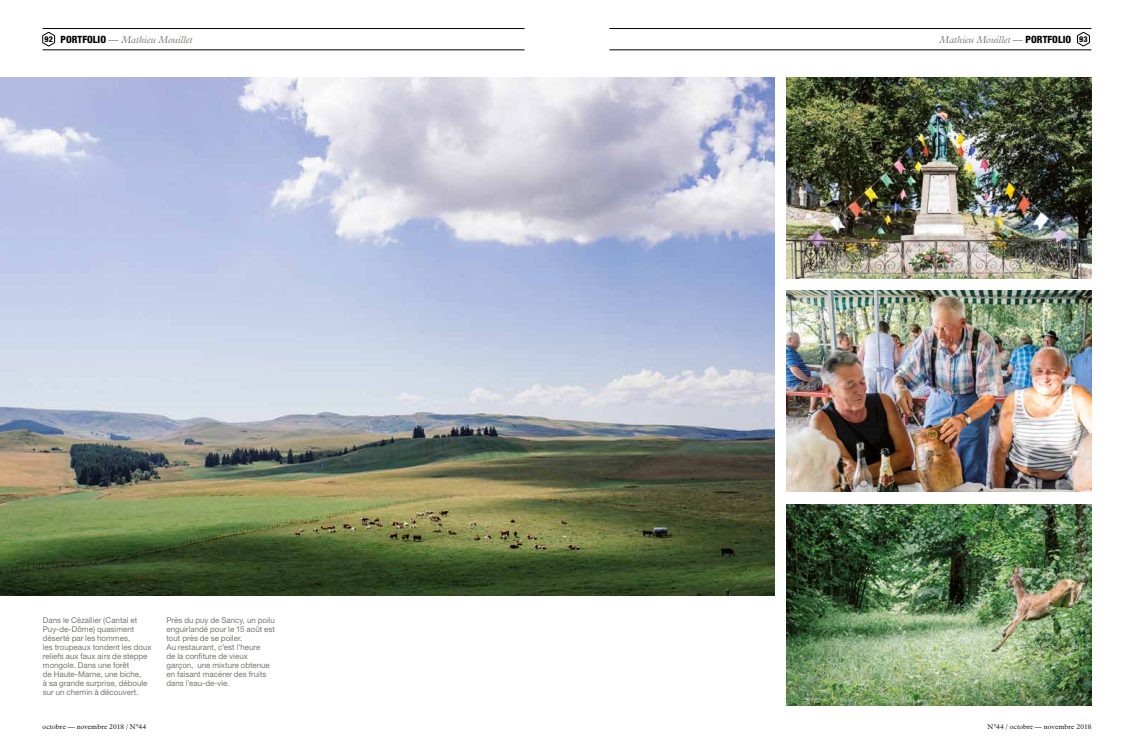
<style>
.page{position:relative;width:1134px;height:752px;background:#fff}
.page>*{position:absolute;margin:0;border:0;box-sizing:border-box;transform-origin:0 0}
.t1{font:italic 300 10px "Plantin";letter-spacing:-.01em;color:#767571}
.t2{font:8px/9px "Helvetica Neue";color:#767571}
.t3{font:800 condensed 8px "Helvetica Neue";color:#000}
.t4{font:300 7px "Plantin";letter-spacing:.015em;color:#000}
.s1{font-family:"Helvetica Neue";font-weight:800;font-style:normal;font-stretch:condensed;color:#000}
</style>
<div class="page">
<hr style="left:43px;top:50px;width:481px;height:1px;background:#000">
<hr style="left:43px;top:28px;width:481px;height:1px;background:#000">
<hr style="left:609px;top:50px;width:482px;height:1px;background:#000">
<hr style="left:609px;top:28px;width:482px;height:1px;background:#000">
<svg style="left:42px;top:32px;width:13px;height:14px"></svg>
<svg style="left:1077px;top:32px;width:13px;height:14px"></svg>
<img style="left:787px;top:77px;width:304px;height:201px">
<img style="left:787px;top:504px;width:304px;height:200px">
<img style="left:787px;top:291px;width:304px;height:200px">
<img style="left:0;top:77px;width:774px;height:517px">
<p class="t1" style="left:60px;top:34px;width:133px"><span class="s1">PORTFOLIO</span> — Mathieu Mouillet</p>
<p class="t1" style="left:939px;top:34px;width:133px">Mathieu Mouillet — <span class="s1">PORTFOLIO</span></p>
<p class="t3" style="left:44px;top:34px;width:10px">92</p>
<p class="t3" style="left:1079px;top:34px;width:10px">93</p>
<p class="t2" style="left:43px;top:615px;width:110px">Dans le Cézallier (Cantal et<br>Puy-de-Dôme) quasiment déserté par les hommes,<br>les troupeaux tondent les doux reliefs aux faux airs de steppe mongole. Dans une forêt<br>de Haute-Marne, une biche,<br>à sa grande surprise, déboule sur un chemin à découvert.</p>
<p class="t2" style="left:167px;top:615px;width:110px">Près du puy de Sancy, un poilu enguirlandé pour le 15 août est tout près de se poiler.<br>Au restaurant, c’est l’heure<br>de la confiture de vieux garçon, une mixture obtenue en faisant macérer des fruits dans l’eau-de-vie.</p>
<p class="t4" style="left:43px;top:722px;width:105px">octobre — novembre 2018 / N°44</p>
<p class="t4" style="left:987px;top:722px;width:105px">N°44 / octobre — novembre 2018</p>
</div>
